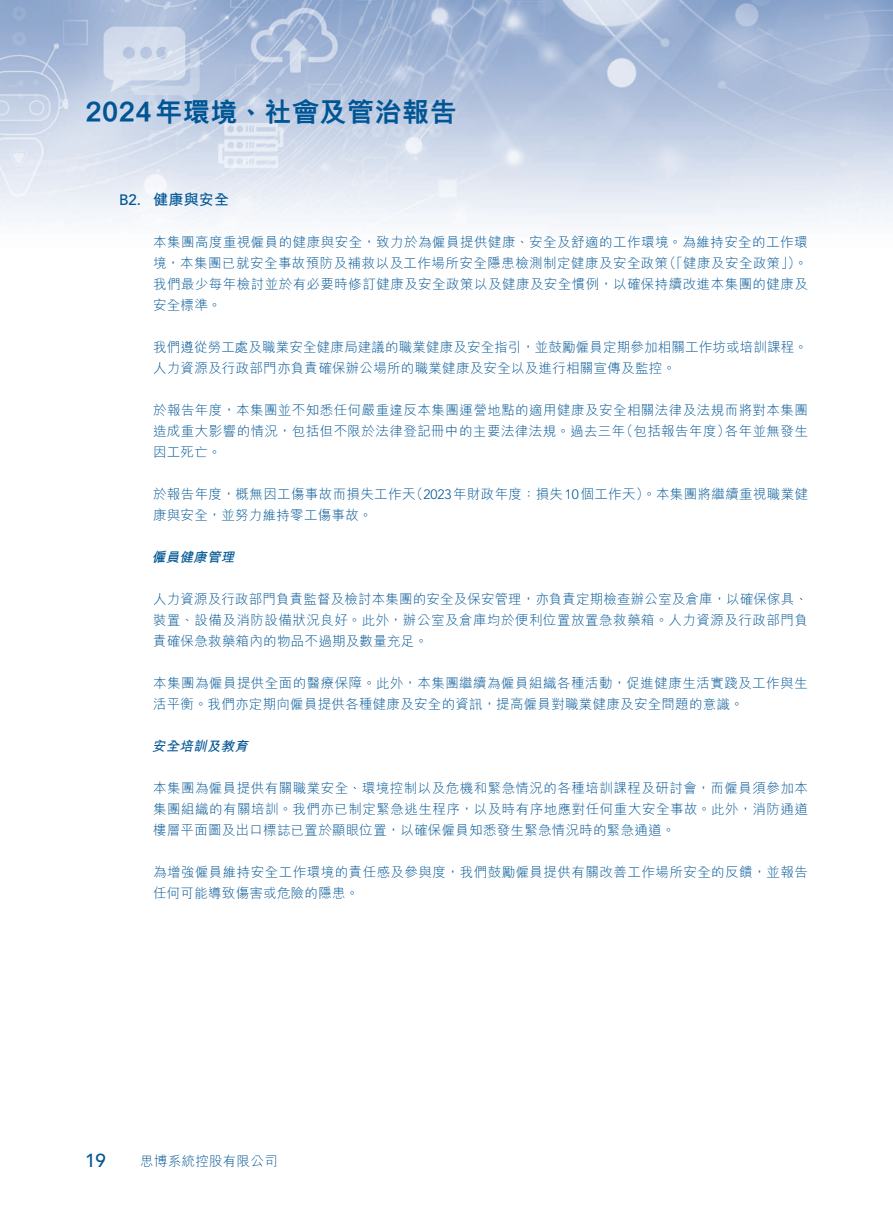
<style>
.page{position:relative;width:893px;height:1212px;background:#fff}
.page>*{position:absolute;margin:0;border:0;box-sizing:border-box;transform-origin:0 0}
.t1{font:800 27px "M Hei HK";letter-spacing:.02em;color:#005594}
.t2{font:500 18.75px "Avenir LT Std";color:#005594}
._02_H2{font:700 15px "M Hei HK";letter-spacing:.02em;color:#005594}
._02_H2-2{font:500 15px "Avenir LT Std";color:#005594}
._00_txt{font:300 13.5px/21px "M Hei HK";letter-spacing:.035em;color:#005594}
._00_txt-2{font:300 13.5px/21px "M Hei HK";letter-spacing:.01em;color:#005594}
._03_H3{font:italic 700 13.5px "M Hei HK";color:#005594}
.s1{font-family:"Avenir LT Std"}
</style>
<div class="page">
<img style="left:0;top:0;width:893px;height:228px">
<h1 class="t1" style="left:85px;top:98px;width:373px">2024年環境、社會及管治報告</h1>
<p class="_02_H2-2" style="left:119px;top:191px;width:23px">B2.</p>
<p class="_02_H2" style="left:153px;top:188px;width:78px">健康與安全</p>
<p class="_00_txt" style="left:153px;top:231px;width:656px;text-align:right">本集團高度重視僱員的健康與安全，致力於為僱員提供健康、安全及舒適的工作環境。為維持安全的工作環（「健康及安全政策 。(「</p>
<p class="_00_txt" style="left:153px;top:252px;width:656px">境，本集團已就安全事故預防及補救以及工作場所安全隱患檢測制定健康及安全政策<br>我們最少每年檢討並於有必要時修訂健康及安全政策以及健康及安全慣例，以確保持續改進本集團的健康及安全標準。</p>
<p class="_00_txt-2" style="left:153px;top:336px;width:656px">我們遵從勞工處及職業安全健康局建議的職業健康及安全指引，並鼓勵僱員定期參加相關工作坊或培訓課程。人力資源及行政部門亦負責確保辦公場所的職業健康及安全以及進行相關宣傳及監控。</p>
<p class="_00_txt" style="left:153px;top:399px;width:656px;text-align:right">於報告年度，本集團並不知悉任何嚴重違反本集團運營地點的適用健康及安全相關法律及法規而將對本集團各年並無發生</p>
<p class="_00_txt" style="left:620px;top:420px;width:112px">（包括報告年度）</p>
<p class="_00_txt" style="left:153px;top:420px;width:474px">造成重大影響的情況，包括但不限於法律登記冊中的主要法律法規。過去三年因工死亡。</p>
<p class="_00_txt" style="left:410px;top:483px;width:400px">（<span class="s1">2023</span>年財政年度：損失<span class="s1">10</span>個工作天）。本集團將繼續重視職業健</p>
<p class="_00_txt" style="left:153px;top:483px;width:264px">於報告年度，概無因工傷事故而損失工作天康與安全，並努力維持零工傷事故。</p>
<p class="_03_H3" style="left:152px;top:547px;width:88px">僱員健康管理</p>
<p class="_00_txt" style="left:153px;top:588px;width:656px;text-align:justify">人力資源及行政部門負責監督及檢討本集團的安全及保安管理，亦負責定期檢查辦公室及倉庫，以確保傢具、裝置、設備及消防設備狀況良好。此外，辦公室及倉庫均於便利位置放置急救藥箱。人力資源及行政部門負責確保急救藥箱內的物品不過期及數量充足。</p>
<p class="_00_txt" style="left:153px;top:672px;width:656px">本集團為僱員提供全面的醫療保障。此外，本集團繼續為僱員組織各種活動，促進健康生活實踐及工作與生活平衡。我們亦定期向僱員提供各種健康及安全的資訊，提高僱員對職業健康及安全問題的意識。</p>
<p class="_03_H3" style="left:152px;top:736px;width:101px">安全培訓及教育</p>
<p class="_00_txt" style="left:153px;top:777px;width:656px;text-align:justify">本集團為僱員提供有關職業安全、環境控制以及危機和緊急情況的各種培訓課程及研討會，而僱員須參加本集團組織的有關培訓。我們亦已制定緊急逃生程序，以及時有序地應對任何重大安全事故。此外，消防通道樓層平面圖及出口標誌已置於顯眼位置，以確保僱員知悉發生緊急情況時的緊急通道。</p>
<p class="_00_txt" style="left:153px;top:861px;width:656px">為增強僱員維持安全工作環境的責任感及參與度，我們鼓勵僱員提供有關改善工作場所安全的反饋，並報告任何可能導致傷害或危險的隱患。</p>
<h2 class="t2" style="left:85px;top:1149px;width:22px">19</h2>
<p class="_00_txt" style="left:140px;top:1150px;width:139px">思博系統控股有限公司</p>
</div>
